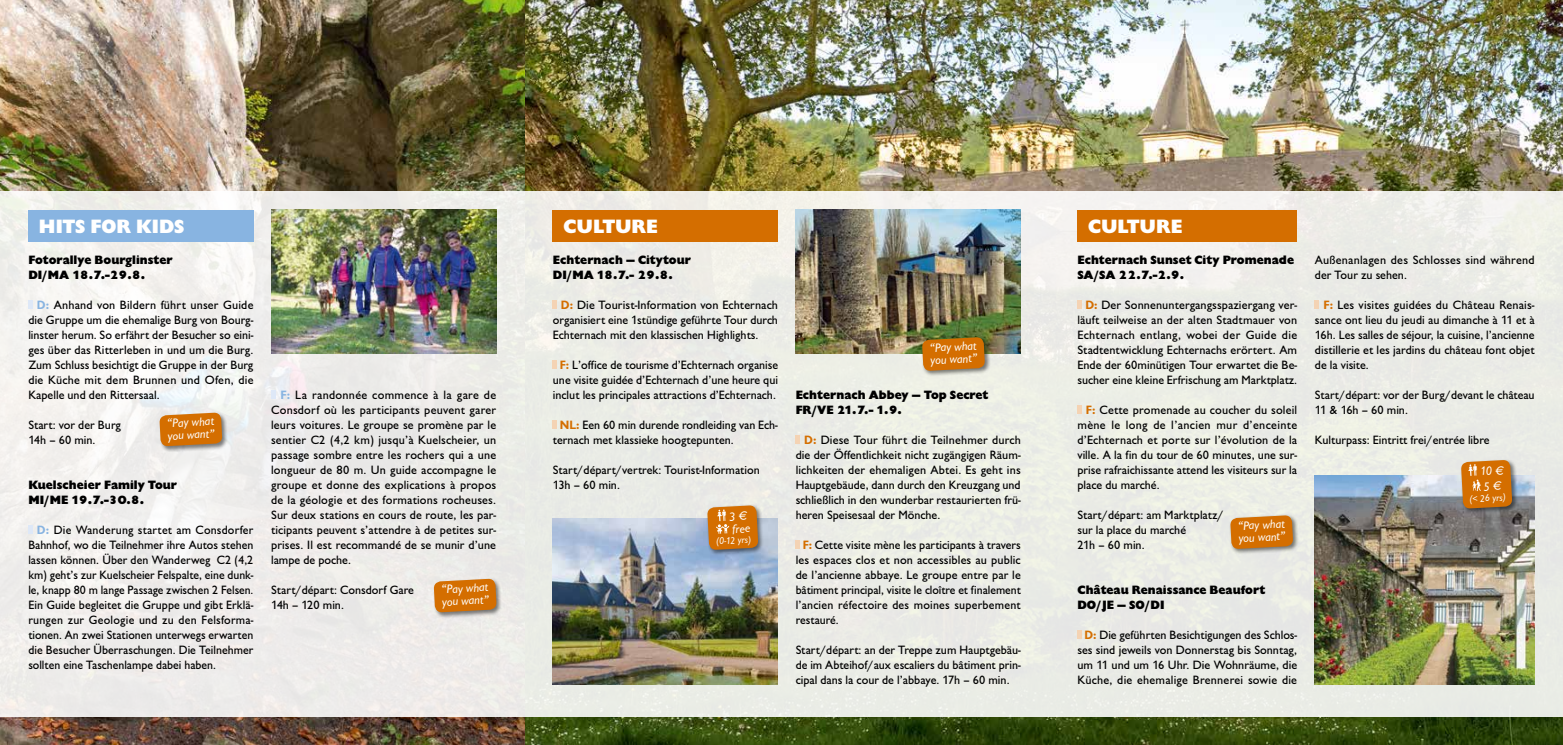
<style>
.page{position:relative;width:1563px;height:745px;background:#fff}
.page>*{position:absolute;margin:0;border:0;box-sizing:border-box;transform-origin:0 0}
.t1{font:800 20px "Chantilly";color:#fff}
.t2{font:500 12.5px/15px "Chantilly";color:#000;text-align:justify}
.t3{font:800 12.5px/15px "Chantilly";color:#000}
.t4{font:italic 12.5px/12.5px "Chantilly";color:#fff}
.t5{font:italic 10px "Chantilly";color:#fff}
.s1{font-weight:700;color:#d46e00}
.s2{font-weight:700;color:#88b4e1}
</style>
<div class="page">
<img style="left:0;top:0;width:1563px;height:744px">
<div style="left:0;top:191px;width:1563px;height:525px;background:#ecece7"></div>
<svg style="left:553px;top:300px;width:4px;height:8px"></svg>
<svg style="left:553px;top:360px;width:4px;height:8px"></svg>
<svg style="left:553px;top:420px;width:4px;height:8px"></svg>
<div style="left:795px;top:435px;width:5px;height:8px;background:#f4d3b4"></div>
<div style="left:795px;top:540px;width:5px;height:8px;background:#f4d3b4"></div>
<svg style="left:28px;top:300px;width:4px;height:8px"></svg>
<svg style="left:28px;top:525px;width:4px;height:8px"></svg>
<svg style="left:271px;top:390px;width:4px;height:8px"></svg>
<div style="left:553px;top:210px;width:225px;height:32px;background:#d46e00"></div>
<div style="left:1077px;top:210px;width:220px;height:32px;background:#d46e00"></div>
<div style="left:28px;top:210px;width:225px;height:32px;background:#88b4e1"></div>
<svg style="left:1077px;top:300px;width:4px;height:8px"></svg>
<svg style="left:1077px;top:405px;width:4px;height:8px"></svg>
<svg style="left:1077px;top:630px;width:4px;height:8px"></svg>
<svg style="left:1315px;top:300px;width:4px;height:8px"></svg>
<img style="left:553px;top:518px;width:225px;height:166px">
<img style="left:1315px;top:475px;width:219px;height:209px">
<img style="left:271px;top:210px;width:225px;height:143px">
<img style="left:795px;top:210px;width:225px;height:143px">
<div style="left:706px;top:504px;width:58px;height:51px;background:#000;opacity:.5"></div>
<svg style="left:707px;top:505px;width:51px;height:44px;background:#d27a1c"></svg>
<div style="left:1460px;top:458px;width:58px;height:56px;background:#000;opacity:.5"></div>
<svg style="left:1461px;top:459px;width:51px;height:49px;background:#d1791b"></svg>
<div style="left:158px;top:411px;width:70px;height:41px;background:#000;opacity:.5"></div>
<svg style="left:159px;top:412px;width:63px;height:34px;background:#d2791a"></svg>
<div style="left:433px;top:577px;width:70px;height:41px;background:#000;opacity:.5"></div>
<svg style="left:433px;top:578px;width:64px;height:34px;background:#d27a1c"></svg>
<div style="left:921px;top:336px;width:70px;height:41px;background:#000;opacity:.5"></div>
<svg style="left:922px;top:337px;width:63px;height:34px;background:#c7700c"></svg>
<div style="left:1229px;top:514px;width:70px;height:40px;background:#000;opacity:.5"></div>
<svg style="left:1230px;top:514px;width:63px;height:35px;background:#d17b1e"></svg>
<h1 class="t1" style="left:39px;top:215px;width:147px">HITS FOR KIDS</h1>
<h1 class="t1" style="left:563px;top:215px;width:94px">CULTURE</h1>
<h1 class="t1" style="left:1088px;top:215px;width:94px">CULTURE</h1>
<p class="t3" style="left:1077px;top:252px;width:218px">Echternach Sunset City Promenade<br>SA/SA 22.7.-2.9.</p>
<p class="t2" style="left:1077px;top:297px;width:221px;text-indent:8px"><span class="s1">D:</span> Der Sonnenuntergangsspaziergang ver&shy;läuft teilweise an der alten Stadtmauer von Echternach entlang, wobei der Guide die Stadtentwicklung Echternachs erörtert. Am Ende der 60minütigen Tour erwartet die Be&shy;sucher eine kleine Erfrischung am Marktplatz.</p>
<p class="t2" style="left:1077px;top:402px;width:221px;text-indent:8px"><span class="s1">F:</span> Cette promenade au coucher du soleil mène le long de l’ancien mur d’enceinte d’Echternach et porte sur l’évolution de la ville. A la fin du tour de 60 minutes, une sur&shy;prise rafraichissante attend les visiteurs sur la place du marché.</p>
<p class="t2" style="left:1077px;top:507px;width:148px;text-align:left">Start/départ: am Marktplatz/ sur la place du marché<br>21h – 60 min.</p>
<p class="t3" style="left:1077px;top:582px;width:189px">Château Renaissance Beaufort<br>DO/JE – SO/DI</p>
<p class="t2" style="left:1077px;top:627px;width:221px;text-align:center"><span class="s1">D:</span> Die geführten Besichtigungen des Schlos&shy;ses sind jeweils von Donnerstag bis Sonntag, um 11 und um 16 Uhr. Die Wohnräume, die Küche, die ehemalige Brennerei sowie die</p>
<p class="t3" style="left:28px;top:252px;width:146px">Fotorallye Bourglinster<br>DI/MA 18.7.-29.8.</p>
<p class="t2" style="left:28px;top:297px;width:227px;text-indent:9px"><span class="s2">D:</span> Anhand von Bildern führt unser Guide die Gruppe um die ehemalige Burg von Bourg&shy;linster herum. So erfährt der Besucher so eini&shy;ges über das Ritterleben in und um die Burg.<br>Zum Schluss besichtigt die Gruppe in der Burg die Küche mit dem Brunnen und Ofen, die Kapelle und den Rittersaal.</p>
<p class="t2" style="left:28px;top:417px;width:94px">Start: vor der Burg<br>14h – 60 min.</p>
<p class="t3" style="left:28px;top:477px;width:150px">Kuelscheier Family Tour<br>MI/ME 19.7.-30.8.</p>
<p class="t2" style="left:28px;top:522px;width:227px;text-indent:9px"><span class="s2">D:</span> Die Wanderung startet am Consdorfer Bahnhof, wo die Teilnehmer ihre Autos stehen lassen können. Über den Wanderweg C2 (4,2 km) geht’s zur Kuelscheier Felspalte, eine dunk&shy;le, knapp 80 m lange Passage zwischen 2 Felsen.<br>Ein Guide begleitet die Gruppe und gibt Erklä&shy;rungen zur Geologie und zu den Felsforma&shy;tionen. An zwei Stationen unterwegs erwarten die Besucher Überraschungen. Die Teilnehmer sollten eine Taschenlampe dabei haben.</p>
<p class="t3" style="left:553px;top:252px;width:140px">Echternach – Citytour<br>DI/MA 18.7.- 29.8.</p>
<p class="t2" style="left:553px;top:297px;width:227px;text-indent:8px"><span class="s1">D:</span> Die Tourist-Information von Echternach organisiert eine 1stündige geführte Tour durch Echternach mit den klassischen Highlights.</p>
<p class="t2" style="left:553px;top:357px;width:227px;text-align:center"><span class="s1">F:</span> L’office de tourisme d’Echternach organise une visite guidée d’Echternach d’une heure qui inclut les principales attractions d’Echternach.</p>
<p class="t2" style="left:553px;top:417px;width:226px;text-indent:7px"><span class="s1">NL:</span> Een 60 min durende rondleiding van Ech&shy;ternach met klassieke hoogtepunten.</p>
<p class="t2" style="left:553px;top:462px;width:208px">Start/départ/vertrek: Tourist-Information<br>13h – 60 min.</p>
<p class="t4" style="left:929px;top:341px;width:49px;rotate:-3deg">“Pay what you want”</p>
<p class="t2" style="left:271px;top:387px;width:227px;text-indent:9px"><span class="s2">F:</span> La randonnée commence à la gare de Consdorf où les participants peuvent garer leurs voitures. Le groupe se promène par le sentier C2 (4,2 km) jusqu’à Kuelscheier, un passage sombre entre les rochers qui a une longueur de 80 m. Un guide accompagne le groupe et donne des explications à propos de la géologie et des formations rocheuses.<br>Sur deux stations en cours de route, les par&shy;ticipants peuvent s’attendre à de petites sur&shy;prises. Il est recommandé de se munir d’une lampe de poche.</p>
<p class="t2" style="left:271px;top:582px;width:144px">Start/départ: Consdorf Gare<br>14h – 120 min.</p>
<p class="t3" style="left:795px;top:387px;width:194px">Echternach Abbey – Top Secret<br>FR/VE 21.7.- 1.9.</p>
<p class="t2" style="left:795px;top:432px;width:227px;text-indent:8px"><span class="s1">D:</span> Diese Tour führt die Teilnehmer durch die der Öffentlichkeit nicht zugängigen Räum&shy;lichkeiten der ehemaligen Abtei. Es geht ins Hauptgebäude, dann durch den Kreuzgang und schließlich in den wunderbar restaurierten frü&shy;heren Speisesaal der Mönche.</p>
<p class="t2" style="left:795px;top:537px;width:227px;text-indent:7px"><span class="s1">F:</span> Cette visite mène les participants à travers les espaces clos et non accessibles au public de l’ancienne abbaye. Le groupe entre par le bâtiment principal, visite le cloître et finalement l’ancien réfectoire des moines superbement restauré.</p>
<p class="t2" style="left:795px;top:642px;width:226px">Start/départ: an der Treppe zum Hauptgebäu&shy;de im Abteihof/aux escaliers du bâtiment prin&shy;cipal dans la cour de l’abbaye. 17h – 60 min.</p>
<p class="t4" style="left:167px;top:417px;width:49px;rotate:-3deg">“Pay what you want”</p>
<p class="t4" style="left:729px;top:510px;width:22px;rotate:-3deg">3 € free</p>
<p class="t5" style="left:716px;top:535px;width:36px;rotate:-3deg">(0-12 yrs)</p>
<p class="t4" style="left:1237px;top:519px;width:49px;rotate:-3deg">“Pay what you want”</p>
<p class="t4" style="left:441px;top:583px;width:49px;rotate:-3deg">“Pay what you want”</p>
<p class="t2" style="left:1315px;top:252px;width:221px">Außenanlagen des Schlosses sind während der Tour zu sehen.</p>
<p class="t2" style="left:1315px;top:297px;width:221px;text-indent:8px"><span class="s1">F:</span> Les visites guidées du Château Renais&shy;sance ont lieu du jeudi au dimanche à 11 et à 16h. Les salles de séjour, la cuisine, l’ancienne distillerie et les jardins du château font objet de la visite.</p>
<p class="t2" style="left:1315px;top:387px;width:221px">Start/départ: vor der Burg/devant le château<br>11 &amp; 16h – 60 min.</p>
<p class="t2" style="left:1315px;top:432px;width:176px">Kulturpass: Eintritt frei/entrée libre</p>
<p class="t4" style="left:1480px;top:463px;width:25px;line-height:15.6px;rotate:-3deg">10 €<br>5 €</p>
<p class="t5" style="left:1469px;top:493px;width:38px;rotate:-3deg">(&lt; 26 yrs)</p>
</div>
